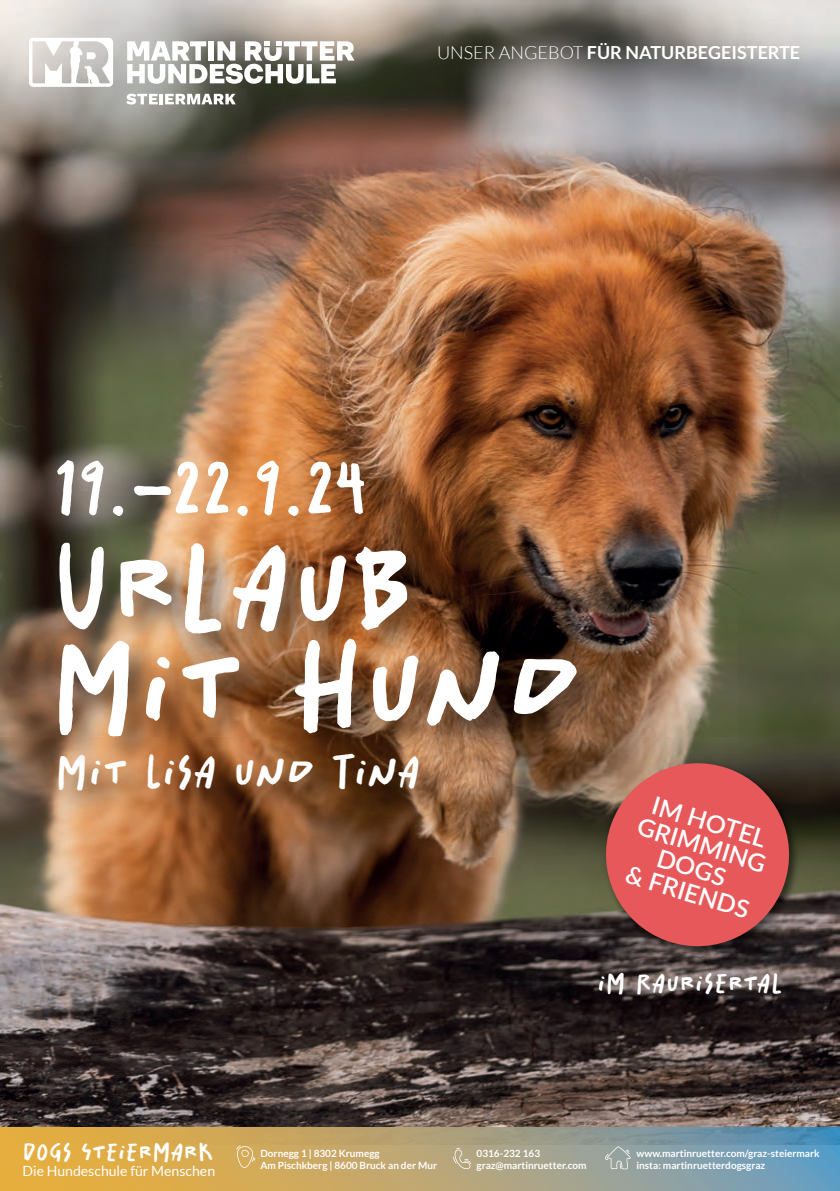
<style>
.page{position:relative;width:840px;height:1191px;background:#fff}
.page>*{position:absolute;margin:0;border:0;box-sizing:border-box;transform-origin:0 0}
.t1{font:124px/100px "Salted";color:#fff}
.t2{font:77.2px "Salted";color:#fff}
.t3{font:46.4px "Salted";letter-spacing:-.01em;color:#fff}
.t4{font:28.2px "Salted";color:#fff}
.t5{font:25.8px "Salted";color:#fff}
.t6{font:600 25px/24.4px "Lato";color:#fff;text-align:center}
.t7{font:700 18px "Lato";color:#fff}
.t8{font:14px "Lato";color:#fff}
.t9{font:700 10px/12px "Lato";color:#fff}
.s1{font-weight:300}
</style>
<div class="page">
<img style="left:0;top:0;width:839px;height:1128px">
<svg style="left:0;top:1128px;width:839px;height:63px;background:#b1a478"></svg>
<svg style="left:236px;top:1145px;width:19px;height:23px"></svg>
<svg style="left:604px;top:1146px;width:26px;height:24px"></svg>
<svg style="left:453px;top:1148px;width:18px;height:21px"></svg>
<img style="left:600px;top:758px;width:202px;height:202px">
<svg style="left:594px;top:751px;width:206px;height:206px;background:#af504d"></svg>
<img style="left:39px;top:812px;width:426px;height:34px">
<svg style="left:29px;top:38px;width:84px;height:49px"></svg>
<svg style="left:127px;top:41px;width:227px;height:43px"></svg>
<svg style="left:126px;top:94px;width:32px;height:10px"></svg>
<hr style="left:159px;top:94px;width:4px;height:10px;background:#fff">
<svg style="left:165px;top:94px;width:70px;height:10px"></svg>
<img style="left:34px;top:506px;width:591px;height:306px">
<h3 class="t7" style="left:437px;top:43px;width:364px"><span class="s1">UNSER ANGEBOT</span> FÜR NATURBEGEISTERTE</h3>
<h2 class="t2" style="left:53px;top:450px;width:317px">19.-22.9.24</h2>
<h1 class="t1" style="left:50px;top:540px;width:532px">URLAUB<br>MIT HUND</h1>
<h3 class="t3" style="left:56px;top:749px;width:366px">MIT LISA UND TINA</h3>
<h3 class="t6" style="left:648px;top:791px;width:134px;rotate:17deg">IM HOTEL<br>GRIMMING<br>DOGS<br>&amp; FRIENDS</h3>
<h3 class="t4" style="left:597px;top:969px;width:186px">IM RAURISERTAL</h3>
<h3 class="t5" style="left:22px;top:1139px;width:192px">DOGS STEIERMARK</h3>
<h3 class="t8" style="left:22px;top:1163px;width:194px">Die Hundeschule für Menschen</h3>
<p class="t9" style="left:260px;top:1147px;width:178px">Dornegg 1 | 8302 Krumegg<br>Am Pischkberg | 8600 Bruck an der Mur</p>
<p class="t9" style="left:476px;top:1147px;width:111px">0316-232 163 graz@martinruetter.com</p>
<p class="t9" style="left:636px;top:1147px;width:185px">www.martinruetter.com/graz-steiermark insta: martinruetterdogsgraz</p>
</div>
